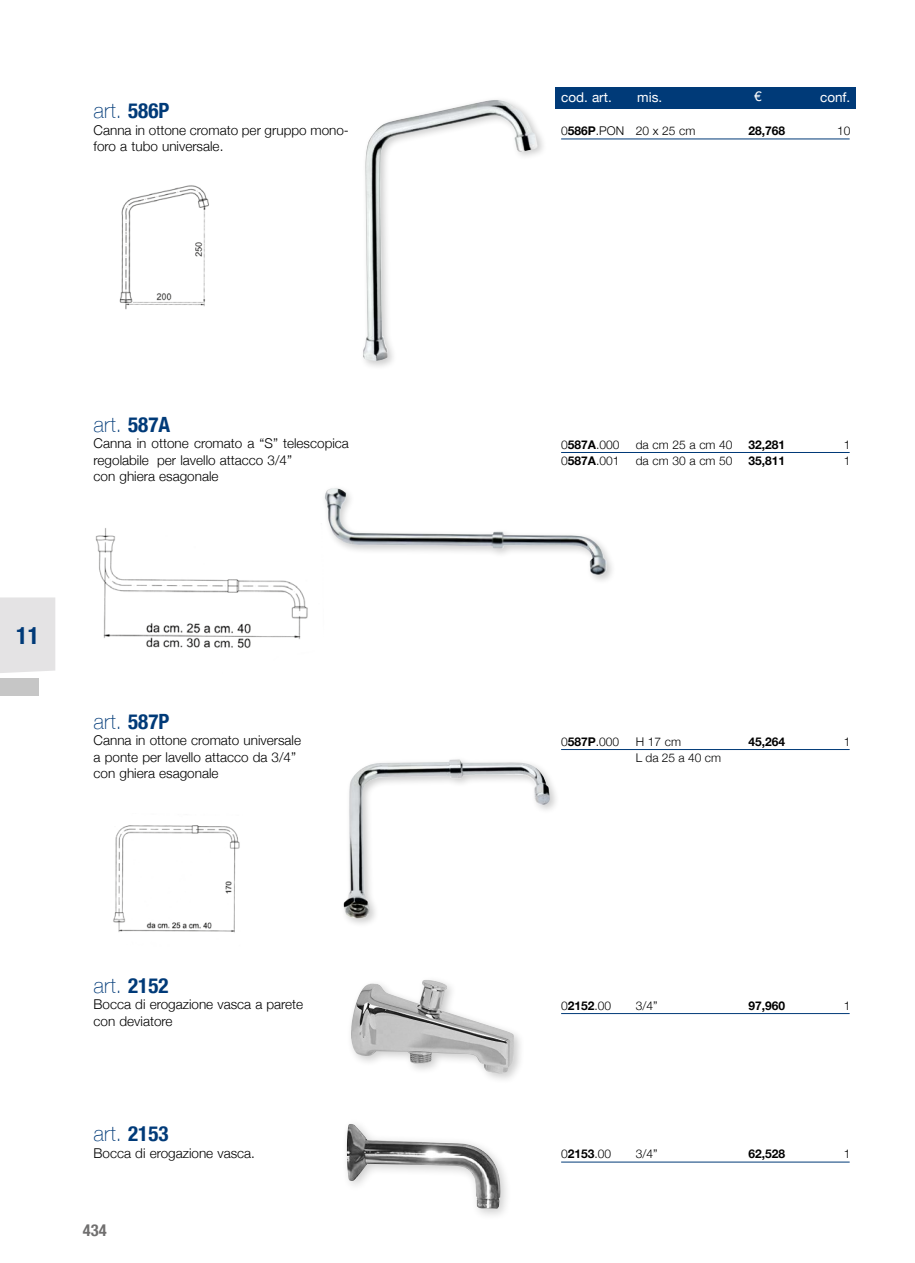
<style>
.page{position:relative;width:915px;height:1263px;background:#fff}
.page>*{position:absolute;margin:0;border:0;box-sizing:border-box;transform-origin:0 0}
.t1{font:700 condensed 24px "Helvetica Neue";color:#003a78}
.codici_articolo{font:100 21px "Helvetica Neue";letter-spacing:.015em;color:#003a78}
.t2{font:700 condensed 16.5px "Helvetica Neue";color:#706f6f}
.codici_articolo-2{font:300 13.5px/16.5px "Helvetica Neue";color:#000}
.t3{font:13.5px "Helvetica Neue";color:#fff}
.tabella{font:300 12px "Helvetica Neue";color:#000}
.tabella-2{font:700 12px "Helvetica Neue";color:#000}
.s1{font-weight:700;font-stretch:condensed}
.s2{font-weight:700}
</style>
<div class="page">
<div style="left:555px;top:87px;width:300px;height:21px;background:#003a78"></div>
<hr style="left:561px;top:139px;width:288px;height:1px;background:#003a78">
<hr style="left:561px;top:452px;width:288px;height:1px;background:#003a78">
<hr style="left:561px;top:749px;width:288px;height:1px;background:#003a78">
<hr style="left:561px;top:1013px;width:288px;height:1px;background:#003a78">
<hr style="left:561px;top:1162px;width:288px;height:1px;background:#003a78">
<img style="left:363px;top:100px;width:174px;height:261px">
<img style="left:119px;top:185px;width:90px;height:125px">
<img style="left:343px;top:759px;width:207px;height:160px">
<img style="left:113px;top:825px;width:127px;height:108px">
<img style="left:95px;top:528px;width:213px;height:120px">
<img style="left:324px;top:488px;width:282px;height:87px">
<div style="left:346px;top:975px;width:179px;height:109px;background:#000;opacity:.2"></div>
<img style="left:349px;top:980px;width:165px;height:93px">
<div style="left:340px;top:1118px;width:172px;height:103px;background:#000;opacity:.2"></div>
<img style="left:347px;top:1124px;width:153px;height:85px">
<div style="left:0;top:597px;width:55px;height:76px;background:#e4e3e4"></div>
<div style="left:0;top:678px;width:38px;height:17px;background:#c6c6c6"></div>
<p class="codici_articolo" style="left:94px;top:95px;width:77px">art. <span class="s1">586P</span></p>
<p class="codici_articolo-2" style="left:94px;top:121px;width:257px">Canna in ottone cromato per gruppo mono&shy;foro a tubo universale.</p>
<h1 class="t1" style="left:16px;top:615px;width:25px">11</h1>
<p class="codici_articolo" style="left:94px;top:408px;width:78px">art. <span class="s1">587A</span></p>
<p class="codici_articolo-2" style="left:94px;top:434px;width:257px">Canna in ottone cromato a “S” telescopica regolabile per lavello attacco 3/4”</p>
<p class="codici_articolo-2" style="left:94px;top:467px;width:126px">con ghiera esagonale</p>
<p class="codici_articolo" style="left:94px;top:705px;width:77px">art. <span class="s1">587P</span></p>
<p class="codici_articolo-2" style="left:94px;top:731px;width:209px">Canna in ottone cromato universale</p>
<p class="codici_articolo-2" style="left:94px;top:748px;width:204px">a ponte per lavello attacco da 3/4”</p>
<p class="codici_articolo-2" style="left:94px;top:764px;width:126px">con ghiera esagonale</p>
<p class="codici_articolo" style="left:94px;top:969px;width:76px">art. <span class="s1">2152</span></p>
<p class="codici_articolo-2" style="left:94px;top:995px;width:211px">Bocca di erogazione vasca a parete</p>
<p class="codici_articolo-2" style="left:94px;top:1012px;width:80px">con deviatore</p>
<p class="codici_articolo" style="left:94px;top:1118px;width:76px">art. <span class="s1">2153</span></p>
<p class="codici_articolo-2" style="left:94px;top:1144px;width:163px">Bocca di erogazione vasca.</p>
<p class="t2" style="left:83px;top:1217px;width:25px">434</p>
<p class="t3" style="left:561px;top:87px;width:52px">cod. art.</p>
<p class="t3" style="left:637px;top:87px;width:27px">mis.</p>
<p class="t3" style="left:754px;top:86px;width:9px">€</p>
<p class="t3" style="left:819px;top:87px;width:32px">conf.</p>
<p class="tabella" style="left:561px;top:121px;width:136px">0<span class="s2">586P</span>.PON 20 x 25 cm</p>
<p class="tabella-2" style="left:748px;top:122px;width:38px">28,768</p>
<p class="tabella" style="left:836px;top:121px;width:15px">10</p>
<p class="tabella" style="left:561px;top:435px;width:60px">0<span class="s2">587A</span>.000</p>
<p class="tabella" style="left:635px;top:435px;width:98px">da cm 25 a cm 40</p>
<p class="tabella-2" style="left:748px;top:435px;width:38px">32,281</p>
<p class="tabella" style="left:843px;top:435px;width:8px">1</p>
<p class="tabella" style="left:561px;top:451px;width:60px">0<span class="s2">587A</span>.001</p>
<p class="tabella" style="left:635px;top:451px;width:98px">da cm 30 a cm 50</p>
<p class="tabella-2" style="left:748px;top:452px;width:38px">35,811</p>
<p class="tabella" style="left:843px;top:451px;width:8px">1</p>
<p class="tabella" style="left:561px;top:732px;width:60px">0<span class="s2">587P</span>.000</p>
<p class="tabella" style="left:635px;top:732px;width:47px">H 17 cm</p>
<p class="tabella-2" style="left:748px;top:732px;width:38px">45,264</p>
<p class="tabella" style="left:843px;top:732px;width:8px">1</p>
<p class="tabella" style="left:635px;top:748px;width:87px">L da 25 a 40 cm</p>
<p class="tabella" style="left:561px;top:996px;width:52px">0<span class="s2">2152</span>.00</p>
<p class="tabella" style="left:635px;top:996px;width:23px">3/4”</p>
<p class="tabella-2" style="left:748px;top:996px;width:38px">97,960</p>
<p class="tabella" style="left:843px;top:996px;width:8px">1</p>
<p class="tabella" style="left:561px;top:1144px;width:52px">0<span class="s2">2153</span>.00</p>
<p class="tabella" style="left:635px;top:1144px;width:23px">3/4”</p>
<p class="tabella-2" style="left:748px;top:1145px;width:38px">62,528</p>
<p class="tabella" style="left:843px;top:1144px;width:8px">1</p>
</div>
